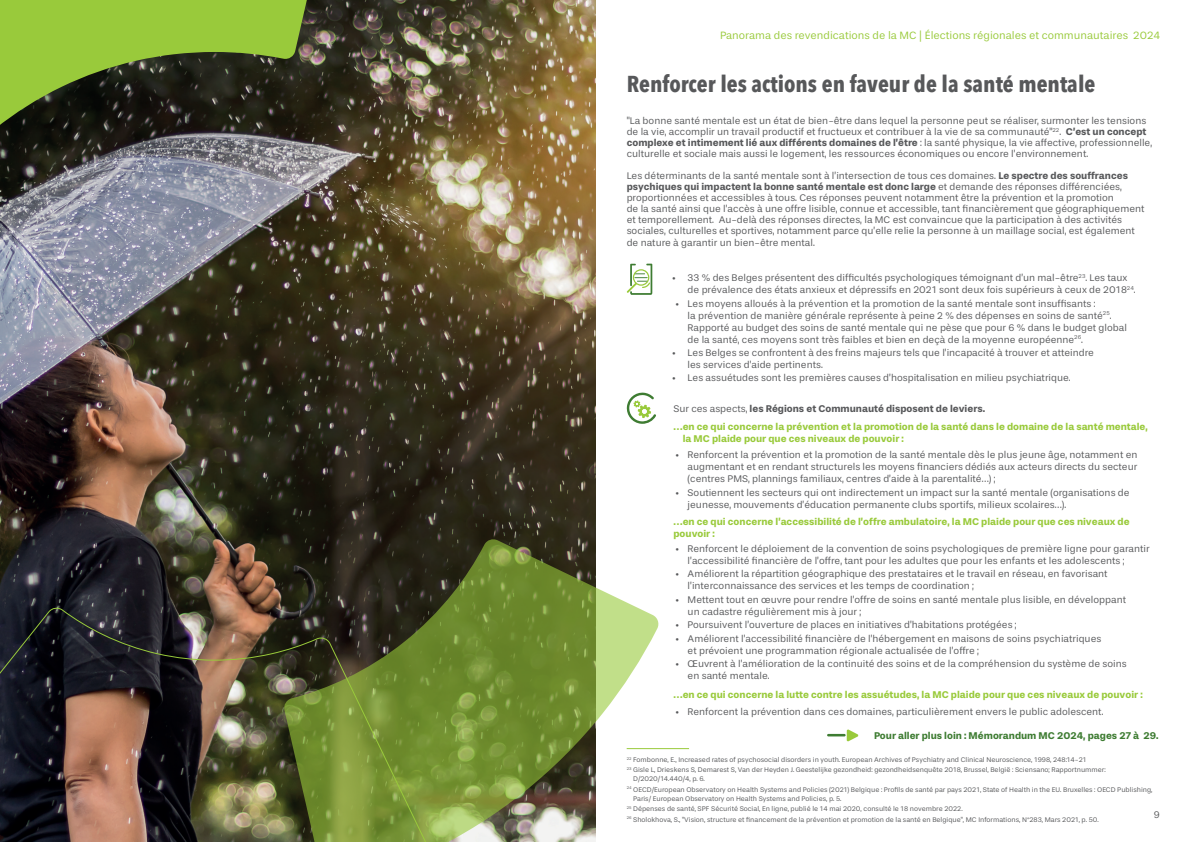
<style>
.page{position:relative;width:1191px;height:842px;background:#fff}
.page>*{position:absolute;margin:0;border:0;box-sizing:border-box;transform-origin:0 0}
.Titre_intérieur{font:700 23px "Avenir Next Condensed";color:#57585a}
.t1{font:11px "Stevie Sans";color:#99ca3b}
.Bloc_texte{font:10px/12px "Stevie Sans";color:#57585a}
.Bloc_texte_vert_citr{font:700 10px/12px "Stevie Sans";color:#99ca3b}
.Bloc_texte_ds_consta{font:700 10px "Stevie Sans";color:#57585a}
.Pour_aller___loin{font:700 10px "Stevie Sans";color:#3e7c32}
.Note_de_bas_de_page{font:7px/9px "Stevie Sans";color:#57585a}
.s1{font-weight:700}
.s2{font-weight:400}
</style>
<div class="page">
<hr style="left:626px;top:748px;width:63px;height:1px;background:#99ca3b">
<img style="left:0;top:0;width:595px;height:606px">
<svg style="left:626px;top:392px;width:30px;height:32px"></svg>
<svg style="left:627px;top:264px;width:25px;height:31px"></svg>
<svg style="left:283px;top:538px;width:376px;height:304px"></svg>
<svg style="left:0;top:0;width:345px;height:182px;background:#5f6f3b"></svg>
<img style="left:0;top:606px;width:490px;height:236px">
<svg style="left:827px;top:729px;width:31px;height:13px"></svg>
<p class="t1" style="left:720px;top:29px;width:442px">Panorama des revendications de la MC | Élections régionales et communautaires 2024</p>
<p class="Titre_intérieur" style="left:627px;top:70px;width:470px">Renforcer les actions en faveur de la santé mentale</p>
<p class="Bloc_texte" style="left:626px;top:115px;width:527px;line-height:11px">"La bonne santé mentale est un état de bien-être dans lequel la personne peut se réaliser, surmonter les tensions de la vie, accomplir un travail productif et fructueux et contribuer à la vie de sa communauté"<sup>22</sup>. <span class="s1">C’est un concept complexe et intimement lié aux différents domaines de l’être</span> : la santé physique, la vie affective, professionnelle, culturelle et sociale mais aussi le logement, les ressources économiques ou encore l’environnement.</p>
<p class="Bloc_texte" style="left:626px;top:170px;width:519px;line-height:11px">Les déterminants de la santé mentale sont à l’intersection de tous ces domaines. <span class="s1">Le spectre des souffrances psychiques qui impactent la bonne santé mentale est donc large</span> et demande des réponses différenciées, proportionnées et accessibles à tous. Ces réponses peuvent notamment être la prévention et la promotion<br>de la santé ainsi que l’accès à une offre lisible, connue et accessible, tant financièrement que géographiquement et temporellement. Au-delà des réponses directes, la MC est convaincue que la participation à des activités sociales, culturelles et sportives, notamment parce qu’elle relie la personne à un maillage social, est également</p>
<p class="Bloc_texte" style="left:626px;top:237px;width:190px">de nature à garantir un bien-être mental.</p>
<p class="Bloc_texte" style="left:687px;top:272px;width:449px;text-indent:-16px">• 33 % des Belges présentent des difficultés psychologiques témoignant d’un mal-être<sup>23</sup>. Les taux de prévalence des états anxieux et dépressifs en 2021 sont deux fois supérieurs à ceux de 2018<sup>24</sup>.</p>
<p class="Bloc_texte" style="left:687px;top:297px;width:441px;text-indent:-12px">• Les moyens alloués à la prévention et la promotion de la santé mentale sont insuffisants :<br>la prévention de manière générale représente à peine 2 % des dépenses en soins de santé<sup>25</sup>.<br>Rapporté au budget des soins de santé mentale qui ne pèse que pour 6 % dans le budget global de la santé, ces moyens sont très faibles et bien en deçà de la moyenne européenne<sup>26</sup>.</p>
<p class="Bloc_texte" style="left:687px;top:347px;width:408px;text-indent:-16px">• Les Belges se confrontent à des freins majeurs tels que l’incapacité à trouver et atteindre les services d’aide pertinents.</p>
<p class="Bloc_texte" style="left:672px;top:372px;width:400px">• Les assuétudes sont les premières causes d’hospitalisation en milieu psychiatrique.</p>
<p class="Bloc_texte_ds_consta" style="left:673px;top:403px;width:313px"><span class="s2">Sur ces aspects,</span> les Régions et Communauté disposent de leviers.</p>
<p class="Bloc_texte_vert_citr" style="left:682px;top:420px;width:467px;text-indent:-9px">…en ce qui concerne la prévention et la promotion de la santé dans le domaine de la santé mentale, la MC plaide pour que ces niveaux de pouvoir :</p>
<p class="Bloc_texte" style="left:687px;top:449px;width:451px;text-align:justify;text-indent:-12px">• Renforcent la prévention et la promotion de la santé mentale dès le plus jeune âge, notamment en augmentant et en rendant structurels les moyens financiers dédiés aux acteurs directs du secteur (centres PMS, plannings familiaux, centres d’aide à la parentalité…) ;</p>
<p class="Bloc_texte" style="left:687px;top:486px;width:443px;text-indent:-12px">• Soutiennent les secteurs qui ont indirectement un impact sur la santé mentale (organisations de jeunesse, mouvements d’éducation permanente clubs sportifs, milieux scolaires…).</p>
<p class="Bloc_texte_vert_citr" style="left:673px;top:516px;width:458px">…en ce qui concerne l’accessibilité de l’offre ambulatoire, la MC plaide pour que ces niveaux de pouvoir :</p>
<p class="Bloc_texte" style="left:687px;top:543px;width:463px;text-indent:-12px">• Renforcent le déploiement de la convention de soins psychologiques de première ligne pour garantir l’accessibilité financière de l’offre, tant pour les adultes que pour les enfants et les adolescents ;</p>
<p class="Bloc_texte" style="left:687px;top:568px;width:421px;text-indent:-12px">• Améliorent la répartition géographique des prestataires et le travail en réseau, en favorisant l’interconnaissance des services et les temps de coordination ;</p>
<p class="Bloc_texte" style="left:687px;top:594px;width:440px;text-indent:-12px">• Mettent tout en œuvre pour rendre l’offre de soins en santé mentale plus lisible, en développant un cadastre régulièrement mis à jour ;</p>
<p class="Bloc_texte" style="left:675px;top:619px;width:342px">• Poursuivent l’ouverture de places en initiatives d’habitations protégées ;</p>
<p class="Bloc_texte" style="left:687px;top:632px;width:415px;text-indent:-12px">• Améliorent l’accessibilité financière de l’hébergement en maisons de soins psychiatriques et prévoient une programmation régionale actualisée de l’offre ;</p>
<p class="Bloc_texte" style="left:687px;top:658px;width:440px;text-indent:-12px">• Œuvrent à l’amélioration de la continuité des soins et de la compréhension du système de soins en santé mentale.</p>
<p class="Bloc_texte_vert_citr" style="left:673px;top:689px;width:471px">…en ce qui concerne la lutte contre les assuétudes, la MC plaide pour que ces niveaux de pouvoir :</p>
<p class="Bloc_texte" style="left:675px;top:705px;width:429px">• Renforcent la prévention dans ces domaines, particulièrement envers le public adolescent.</p>
<p class="Pour_aller___loin" style="left:874px;top:730px;width:286px">Pour aller plus loin : Mémorandum MC 2024, pages 27 à 29.</p>
<p class="Note_de_bas_de_page" style="left:626px;top:755px;width:461px"><sup>22</sup> Fombonne, E., Increased rates of psychosocial disorders in youth. European Archives of Psychiatry and Clinical Neuroscience, 1998, 248:14-21</p>
<p class="Note_de_bas_de_page" style="left:633px;top:765px;width:474px;text-indent:-6px"><sup>23</sup> Gisle L, Drieskens S, Demarest S, Van der Heyden J. Geestelijke gezondheid: gezondheidsenquête 2018, Brussel, België : Sciensano; Rapportnummer:<br>D/2020/14.440/4, p. 6.</p>
<p class="Note_de_bas_de_page" style="left:633px;top:785px;width:521px;text-indent:-7px"><sup>24</sup> OECD/European Observatory on Health Systems and Policies (2021) Belgique : Profils de santé par pays 2021, State of Health in the EU. Bruxelles : OECD Publishing,<br>Paris/ European Observatory on Health Systems and Policies, p. 5.</p>
<p class="Note_de_bas_de_page" style="left:626px;top:804px;width:337px"><sup>25</sup> Dépenses de santé, SPF Sécurité Social, En ligne, publié le 14 mai 2020, consulté le 18 novembre 2022.</p>
<p class="Note_de_bas_de_page" style="left:626px;top:815px;width:473px"><sup>26</sup> Sholokhova, S., "Vision, structure et financement de la prévention et promotion de la santé en Belgique", MC Informations, N°283, Mars 2021, p. 50.</p>
<p class="Bloc_texte" style="left:1154px;top:809px;width:8px">9</p>
</div>
